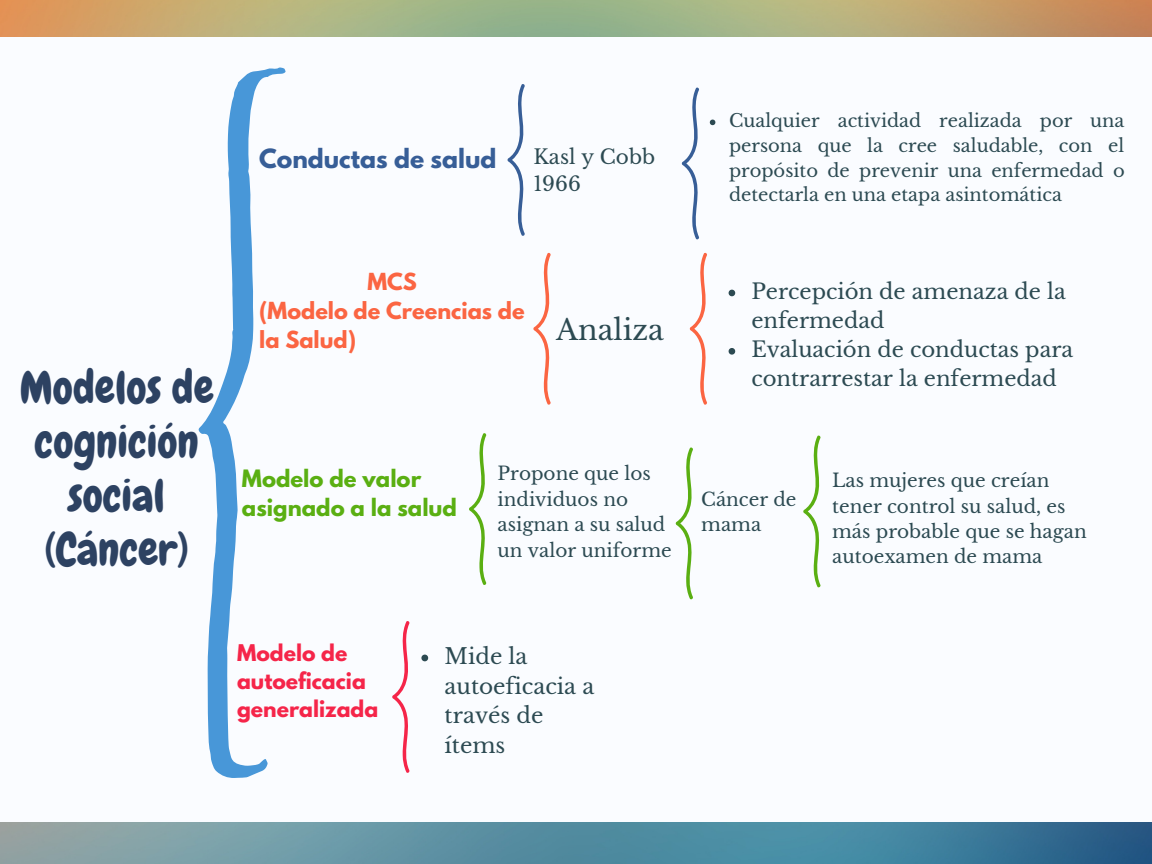
<style>
.page{position:relative;width:1152px;height:864px;background:#fafcff}
.page>*{position:absolute;margin:0;border:0;box-sizing:border-box;transform-origin:0 0}
.t1{font:45px/54px "Chewy";color:#2d4262;text-align:center}
.t2{font:28.35px "Libre Baskerville";color:#2c4a52}
.t3{font:700 23.4px "League Spartan";color:#375e97}
.t4{font:21.6px/29.7px "Libre Baskerville";color:#2c4a52}
.t5{font:21.15px/29.1px "Libre Baskerville";color:#2c4a52}
.t6{font:700 21.15px/29.2px "League Spartan";color:#5aaf12}
.t7{font:700 20.85px/28.8px "League Spartan";color:#fb6542}
.t8{font:700 20.4px/28.2px "League Spartan";color:#f52549}
.t9{font:19.95px/27.5px "Libre Baskerville";color:#2c4a52}
.t10{font:18.45px/25.3px "Libre Baskerville";color:#2c4a52}
.t11{font:17.85px/24.6px "Libre Baskerville";color:#2c4a52;text-align:justify}
</style>
<div class="page">
<svg style="left:198px;top:67px;width:88px;height:711px"></svg>
<svg style="left:533px;top:252px;width:18px;height:153px"></svg>
<svg style="left:508px;top:84px;width:17px;height:152px"></svg>
<svg style="left:469px;top:433px;width:18px;height:152px"></svg>
<svg style="left:392px;top:621px;width:18px;height:152px"></svg>
<img style="left:0;top:823px;width:1152px;height:41px">
<svg style="left:710px;top:120px;width:5px;height:5px"></svg>
<svg style="left:729px;top:290px;width:6px;height:6px"></svg>
<svg style="left:729px;top:348px;width:6px;height:7px"></svg>
<svg style="left:421px;top:655px;width:7px;height:6px"></svg>
<img style="left:0;top:0;width:1152px;height:37px">
<svg style="left:682px;top:87px;width:17px;height:153px"></svg>
<svg style="left:690px;top:252px;width:17px;height:153px"></svg>
<svg style="left:676px;top:447px;width:17px;height:153px"></svg>
<svg style="left:803px;top:435px;width:18px;height:153px"></svg>
<p class="t3" style="left:259px;top:147px;width:239px">Conductas de salud</p>
<p class="t9" style="left:533px;top:143px;width:123px">Kasl y Cobb<br>1966</p>
<h1 class="t1" style="left:19px;top:361px;width:196px">Modelos de cognición social (Cáncer)</h1>
<p class="t7" style="left:259px;top:270px;width:267px;text-indent:108px">MCS<br>(Modelo de Creencias de la Salud)</p>
<h2 class="t2" style="left:556px;top:312px;width:109px">Analiza</h2>
<p class="t6" style="left:242px;top:467px;width:217px">Modelo de valor asignado a la salud</p>
<p class="t10" style="left:498px;top:461px;width:176px">Propone que los individuos no asignan a su salud un valor uniforme</p>
<p class="t8" style="left:237px;top:641px;width:143px">Modelo de autoeficacia generalizada</p>
<p class="t4" style="left:445px;top:642px;width:151px">Mide la autoeficacia a través de ítems</p>
<p class="t11" style="left:729px;top:109px;width:397px">Cualquier actividad realizada por una persona que la cree saludable, con el propósito de prevenir una enfermedad o detectarla en una etapa asintomática</p>
<p class="t5" style="left:751px;top:277px;width:323px">Percepción de amenaza de la enfermedad<br>Evaluación de conductas para contrarrestar la enfermedad</p>
<p class="t10" style="left:701px;top:487px;width:97px">Cáncer de mama</p>
<p class="t10" style="left:832px;top:468px;width:256px">Las mujeres que creían tener control su salud, es más probable que se hagan autoexamen de mama</p>
</div>
